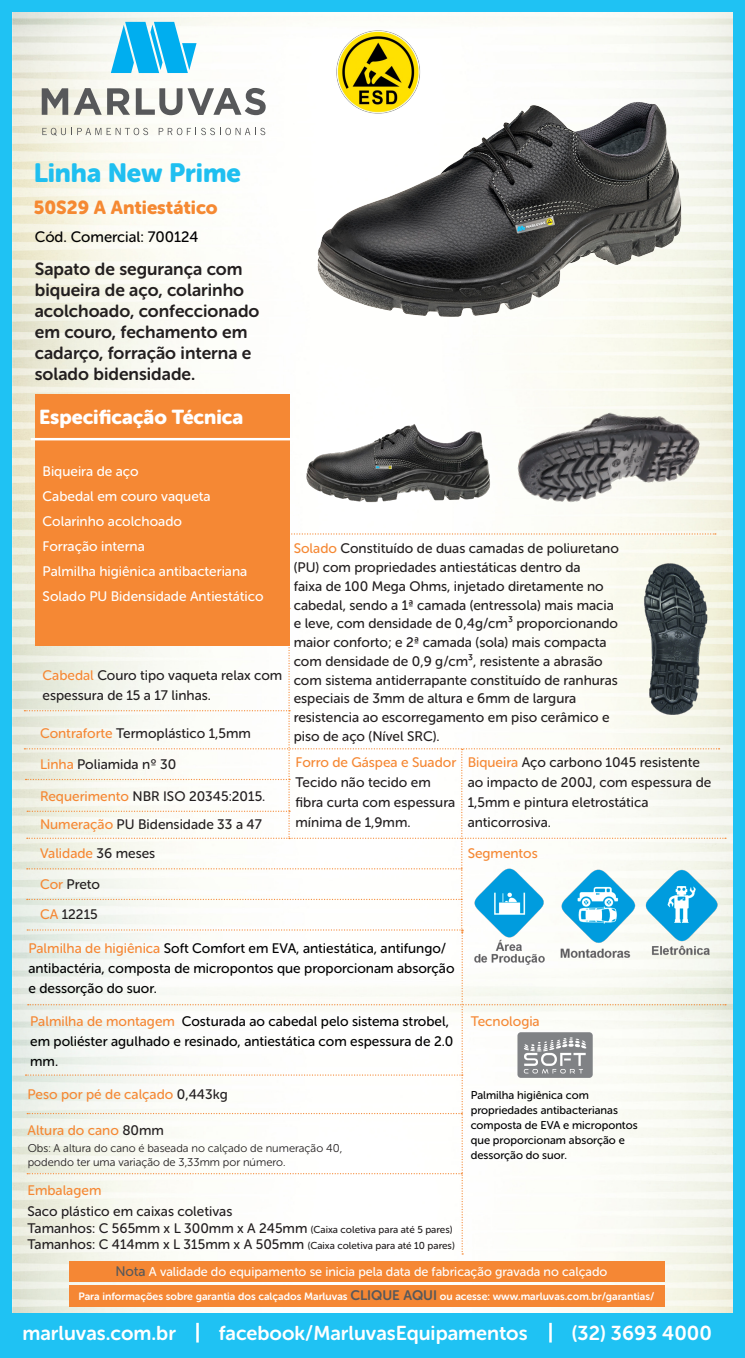
<style>
.page{position:relative;width:745px;height:1358px;background:#fff}
.page>*{position:absolute;margin:0;border:0;box-sizing:border-box;transform-origin:0 0}
.t1{font:26.25px "Museo Sans Rounded 900";color:#1fbff0}
.t2{font:20px "Museo Sans Rounded 700";color:#fff}
.t3{font:20px "Museo Sans Rounded 900";color:#fff}
.t4{font:18.75px "Museo Sans Rounded 900";color:#f58932}
.t5{font:17.5px/21px "Museo Sans Rounded 700";color:#231f20}
.t6{font:15px "Museo Sans Rounded 500";color:#000001}
.t7{font:13.75px/18.8px "Museo Sans Rounded 500";color:#231f20}
.t8{font:13.75px/20px "Museo Sans Rounded 500";color:#000001}
.t9{font:13.75px "Museo Sans Rounded 500";color:#fff}
.t10{font:13.75px "Museo Sans Rounded 500";color:#f58834}
.t11{font:12.75px "Museo Sans Rounded 500";color:#fff}
.t12{font:11.25px/15px "Museo Sans Rounded 500";color:#000001}
.t13{font:11.25px "Museo Sans Rounded 300";color:#231f20}
.t14{font:10.62px "Museo Sans Rounded 700";color:#fff}
.s1{color:#f58834}
.s2{color:#231f20}
.s3{color:#f58734}
.s4{font-size:10px}
.s5{font-size:13.75px;color:#57585a}
</style>
<div class="page">
<div style="left:0;top:0;width:744px;height:1357px;background:#1fc2f3"></div>
<img style="left:12px;top:12px;width:720px;height:1300px">
<div style="left:35px;top:394px;width:254px;height:251px;background:#f58834"></div>
<hr style="left:31px;top:438px;width:266px;height:2px;background:#fff">
<img style="left:289px;top:22px;width:439px;height:330px">
<img style="left:293px;top:361px;width:215px;height:160px">
<img style="left:508px;top:369px;width:207px;height:160px">
<svg style="left:289px;top:533px;width:426px;height:1px"></svg>
<img style="left:634px;top:561px;width:81px;height:46px">
<div style="left:69px;top:1260px;width:595px;height:21px;background:#f58734"></div>
<div style="left:69px;top:1284px;width:595px;height:22px;background:#f58734"></div>
<svg style="left:111px;top:22px;width:85px;height:51px;background:#4cc5f0"></svg>
<svg style="left:42px;top:88px;width:26px;height:27px"></svg>
<svg style="left:74px;top:88px;width:56px;height:27px;background:#a9a9a5"></svg>
<svg style="left:136px;top:88px;width:129px;height:27px;background:#b5b5b4"></svg>
<svg style="left:42px;top:128px;width:106px;height:8px"></svg>
<svg style="left:158px;top:128px;width:107px;height:7px"></svg>
<hr style="left:196px;top:1322px;width:3px;height:20px;background:#fff">
<hr style="left:549px;top:1322px;width:2px;height:20px;background:#fff">
<svg style="left:24px;top:607px;width:701px;height:647px;background:#f2f2ed"></svg>
<img style="left:330px;top:28px;width:98px;height:87px">
<p class="t1" style="left:34px;top:158px;width:208px">Linha New Prime</p>
<p class="t4" style="left:34px;top:197px;width:185px">50S29 A Antiestático</p>
<p class="t6" style="left:35px;top:228px;width:165px">Cód. Comercial: 700124</p>
<p class="t5" style="left:35px;top:259px;width:226px">Sapato de segurança com biqueira de aço, colarinho acolchoado, confeccionado em couro, fechamento em cadarço, forração interna e solado bidensidade.</p>
<p class="t3" style="left:39px;top:405px;width:206px">Especificação Técnica</p>
<p class="t9" style="left:43px;top:464px;width:97px">Biqueira de aço</p>
<p class="t9" style="left:43px;top:489px;width:169px">Cabedal em couro vaqueta</p>
<p class="t9" style="left:43px;top:514px;width:141px">Colarinho acolchoado</p>
<p class="t9" style="left:43px;top:539px;width:104px">Forração interna</p>
<p class="t9" style="left:43px;top:564px;width:206px">Palmilha higiênica antibacteriana</p>
<p class="t9" style="left:43px;top:589px;width:222px">Solado PU Bidensidade Antiestático</p>
<p class="t7" style="left:43px;top:664px;width:241px;line-height:20px"><span class="s1">Cabedal</span> Couro tipo vaqueta relax com espessura de 15 a 17 linhas.</p>
<p class="t7" style="left:40px;top:723px;width:212px"><span class="s1">Contraforte</span> Termoplástico 1,5mm</p>
<p class="t7" style="left:40px;top:755px;width:137px"><span class="s1">Linha</span> Poliamida nº 30</p>
<p class="t7" style="left:40px;top:786px;width:227px"><span class="s1">Requerimento</span> NBR ISO 20345:2015.</p>
<p class="t7" style="left:40px;top:814px;width:223px"><span class="s1">Numeração</span> PU Bidensidade 33 a 47</p>
<p class="t10" style="left:40px;top:845px;width:117px">Validade <span class="s2">36 meses</span></p>
<p class="t7" style="left:40px;top:874px;width:61px"><span class="s1">Cor</span> Preto</p>
<p class="t7" style="left:40px;top:905px;width:59px"><span class="s1">CA</span> 12215</p>
<p class="t7" style="left:293px;top:539px;width:326px"><span class="s1">Solado</span> Constituído de duas camadas de poliuretano (PU) com propriedades antiestáticas dentro da<br>faixa de 100 Mega Ohms, injetado diretamente no cabedal, sendo a 1ª camada (entressola) mais macia e leve, com densidade de 0,4g/cm³ proporcionando maior conforto; e 2ª camada (sola) mais compacta com densidade de 0,9 g/cm³, resistente a abrasão com sistema antiderrapante constituído de ranhuras especiais de 3mm de altura e 6mm de largura resistencia ao escorregamento em piso cerâmico e piso de aço (Nível SRC).</p>
<p class="t10" style="left:295px;top:754px;width:162px">Forro de Gáspea e Suador</p>
<p class="t7" style="left:295px;top:772px;width:161px;line-height:20px">Tecido não tecido em fibra curta com espessura mínima de 1,9mm.</p>
<p class="t7" style="left:467px;top:752px;width:245px;line-height:20px"><span class="s1">Biqueira</span> Aço carbono 1045 resistente ao impacto de 200J, com espessura de<br>1,5mm e pintura eletrostática</p>
<p class="t7" style="left:467px;top:812px;width:85px">anticorrosiva.</p>
<p class="t10" style="left:467px;top:845px;width:71px">Segmentos</p>
<p class="t8" style="left:28px;top:937px;width:427px"><span class="s3">Palmilha de higiênica</span> Soft Comfort em EVA, antiestática, antifungo/ antibactéria, composta de micropontos que proporcionam absorção e dessorção do suor.</p>
<p class="t8" style="left:30px;top:1010px;width:424px"><span class="s3">Palmilha de montagem</span> Costurada ao cabedal pelo sistema strobel, em poliéster agulhado e resinado, antiestática com espessura de 2.0 mm.</p>
<p class="t10" style="left:27px;top:1086px;width:202px">Peso por pé de calçado <span class="s2">0,443kg</span></p>
<p class="t10" style="left:27px;top:1122px;width:138px">Altura do cano <span class="s2">80mm</span></p>
<p class="t13" style="left:28px;top:1142px;width:316px">Obs: A altura do cano é baseada no calçado de numeração 40,</p>
<p class="t13" style="left:28px;top:1155px;width:259px">podendo ter uma variação de 3,33mm por número.</p>
<p class="t10" style="left:27px;top:1182px;width:75px">Embalagem</p>
<p class="t7" style="left:27px;top:1201px;width:206px">Saco plástico em caixas coletivas</p>
<p class="t7" style="left:27px;top:1218px;width:426px">Tamanhos: C 565mm x L 300mm x A 245mm <span class="s4">(Caixa coletiva para até 5 pares)</span></p>
<p class="t7" style="left:27px;top:1234px;width:428px">Tamanhos: C 414mm x L 315mm x A 505mm <span class="s4">(Caixa coletiva para até 10 pares)</span></p>
<p class="t10" style="left:470px;top:1013px;width:70px">Tecnologia</p>
<p class="t12" style="left:470px;top:1087px;width:120px">Palmilha higiênica com</p>
<p class="t12" style="left:470px;top:1102px;width:168px">propriedades antibacterianas composta de EVA e micropontos que proporcionam absorção e dessorção do suor.</p>
<p class="t11" style="left:115px;top:1264px;width:493px"><span class="s5">Nota</span> A validade do equipamento se inicia pela data de fabricação gravada no calçado</p>
<p class="t14" style="left:78px;top:1290px;width:577px">Para informações sobre garantia dos calçados Marluvas <span class="s5">CLIQUE AQUI</span> ou acesse: www.marluvas.com.br/garantias/</p>
<p class="t2" style="left:22px;top:1321px;width:155px">marluvas.com.br</p>
<p class="t2" style="left:219px;top:1321px;width:310px">facebook/MarluvasEquipamentos</p>
<p class="t2" style="left:571px;top:1321px;width:141px">(32) 3693 4000</p>
</div>
